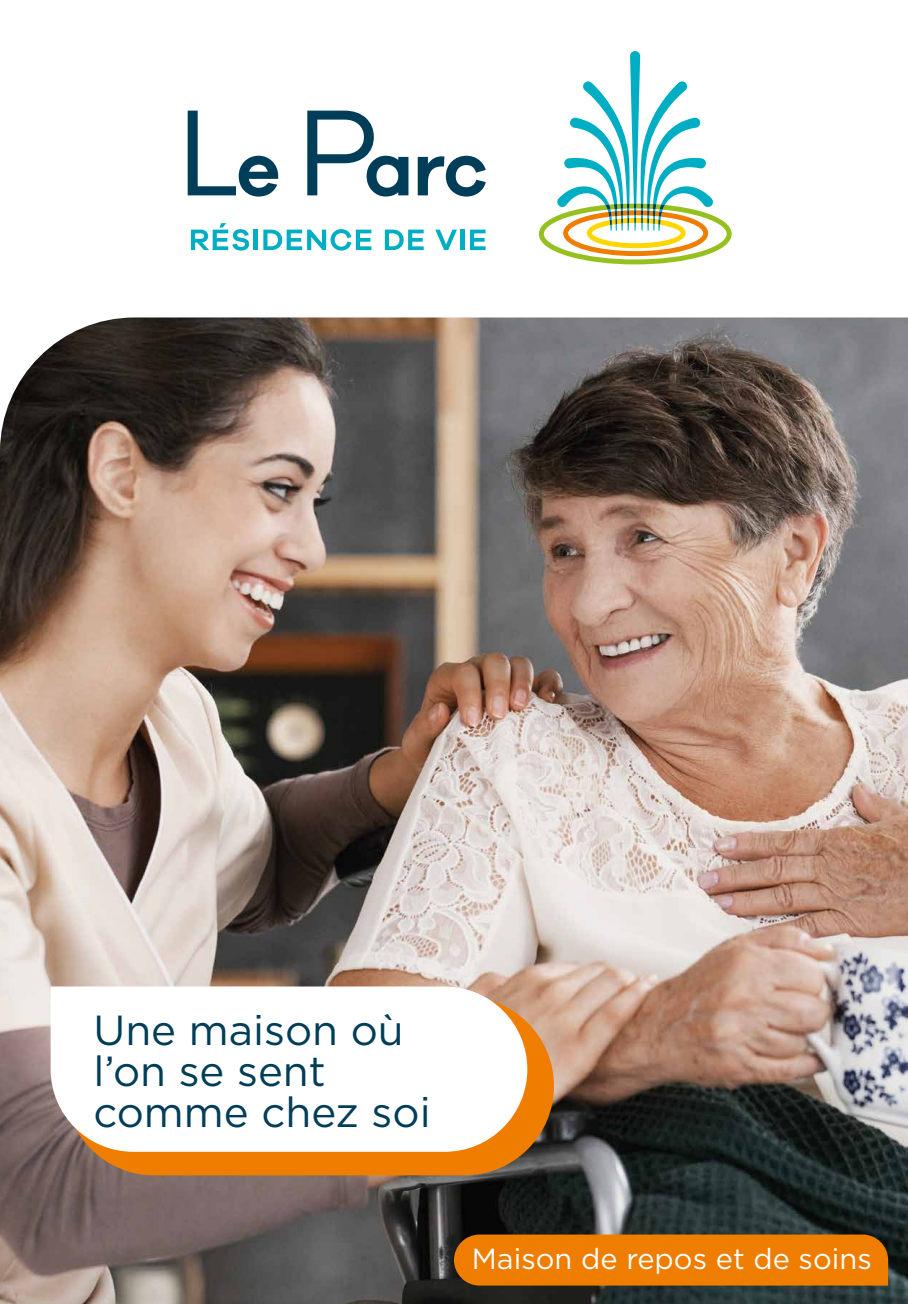
<style>
.page{position:relative;width:908px;height:1304px;background:#fff}
.page>*{position:absolute;margin:0;border:0;box-sizing:border-box;transform-origin:0 0}
.t1{font:45.2px "Gotham";color:#003d58}
.t2{font:42px/40.6px "Gotham";color:#003d58}
.t3{font:29px "Gotham";color:#fff}
</style>
<div class="page">
<img style="left:0;top:317px;width:907px;height:987px">
<svg style="left:60px;top:992px;width:498px;height:188px;background:#c17526"></svg>
<svg style="left:51px;top:986px;width:476px;height:166px"></svg>
<div style="left:454px;top:1234px;width:433px;height:52px;background:#ef7d00"></div>
<svg style="left:191px;top:223px;width:58px;height:28px"></svg>
<hr style="left:254px;top:230px;width:4px;height:20px;background:#00aec3">
<svg style="left:263px;top:229px;width:108px;height:22px"></svg>
<svg style="left:384px;top:230px;width:39px;height:20px"></svg>
<svg style="left:435px;top:230px;width:22px;height:20px"></svg>
<hr style="left:460px;top:230px;width:4px;height:20px;background:#00aec3">
<svg style="left:470px;top:230px;width:15px;height:20px"></svg>
<svg style="left:187px;top:111px;width:91px;height:86px"></svg>
<svg style="left:307px;top:111px;width:101px;height:86px"></svg>
<svg style="left:417px;top:156px;width:68px;height:41px"></svg>
<svg style="left:538px;top:51px;width:193px;height:213px"></svg>
<p class="t2" style="left:93px;top:1009px;width:338px">Une maison où l’on se sent comme chez soi</p>
<p class="t1" style="left:113px;top:1076px;width:351px">Open huis waar</p>
<p class="t3" style="left:471px;top:1240px;width:401px">Maison de repos et de soins</p>
</div>
